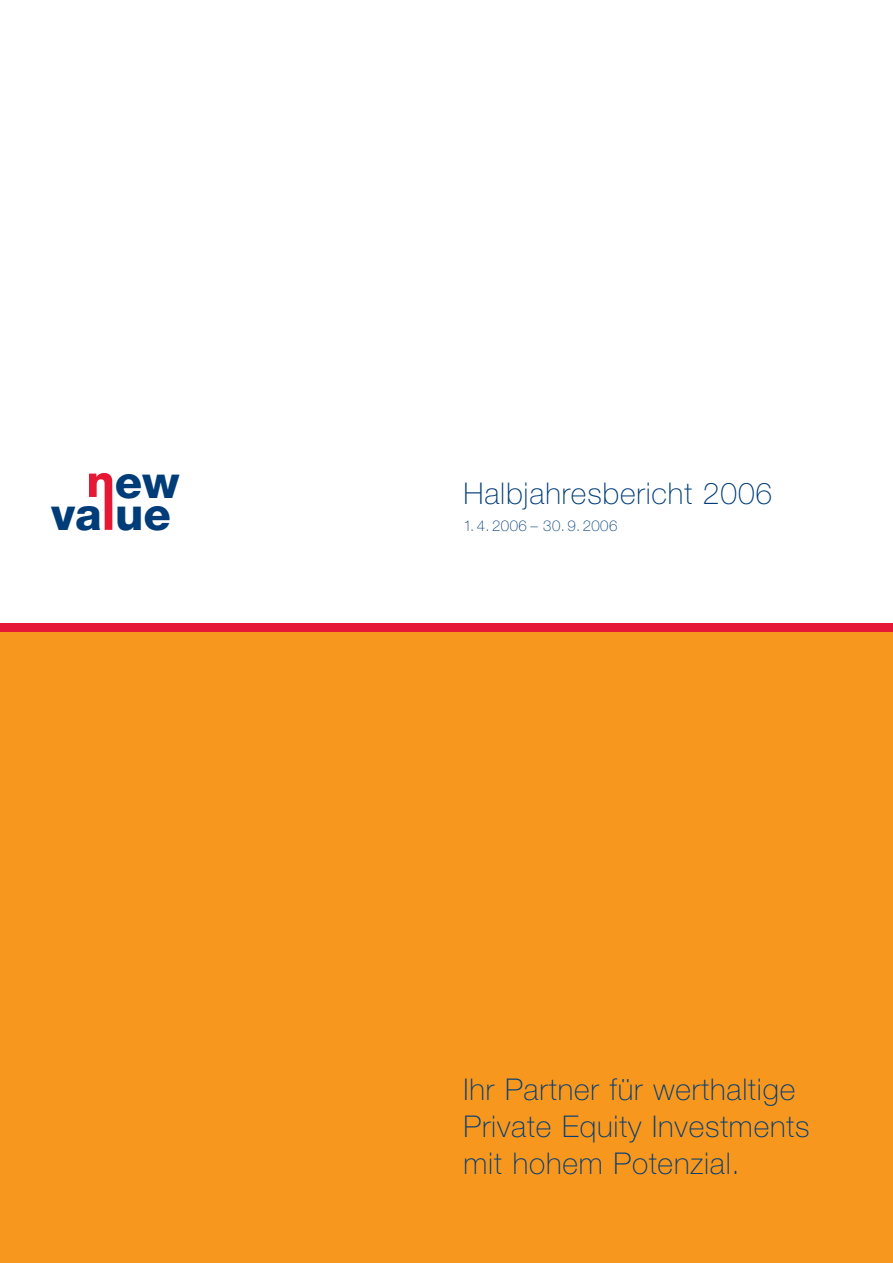
<style>
.page{position:relative;width:893px;height:1263px;background:#fff}
.page>*{position:absolute;margin:0;border:0;box-sizing:border-box;transform-origin:0 0}
.t1{font:800 45px/32px "Helvetica Neue";color:#003d78;text-align:right}
.t2{font:100 30px/36.8px "Helvetica Neue";letter-spacing:.03em;color:#003d78}
.t3{font:100 15px "Helvetica Neue";letter-spacing:.03em;color:#003d78}
</style>
<div class="page">
<div style="left:0;top:631px;width:893px;height:632px;background:#f7971d"></div>
<div style="left:0;top:623px;width:893px;height:8px;background:#e51836"></div>
<svg style="left:89px;top:473px;width:23px;height:57px"></svg>
<h1 class="t1" style="left:51px;top:470px;width:130px">ew<br>va ue</h1>
<p class="t2" style="left:463px;top:477px;width:310px">Halbjahresbericht 2006</p>
<p class="t3" style="left:463px;top:520px;width:155px">1. 4. 2006 – 30. 9. 2006</p>
<p class="t2" style="left:463px;top:1074px;width:347px">Ihr Partner für werthaltige<br>Private Equity Investments mit hohem Potenzial.</p>
</div>
